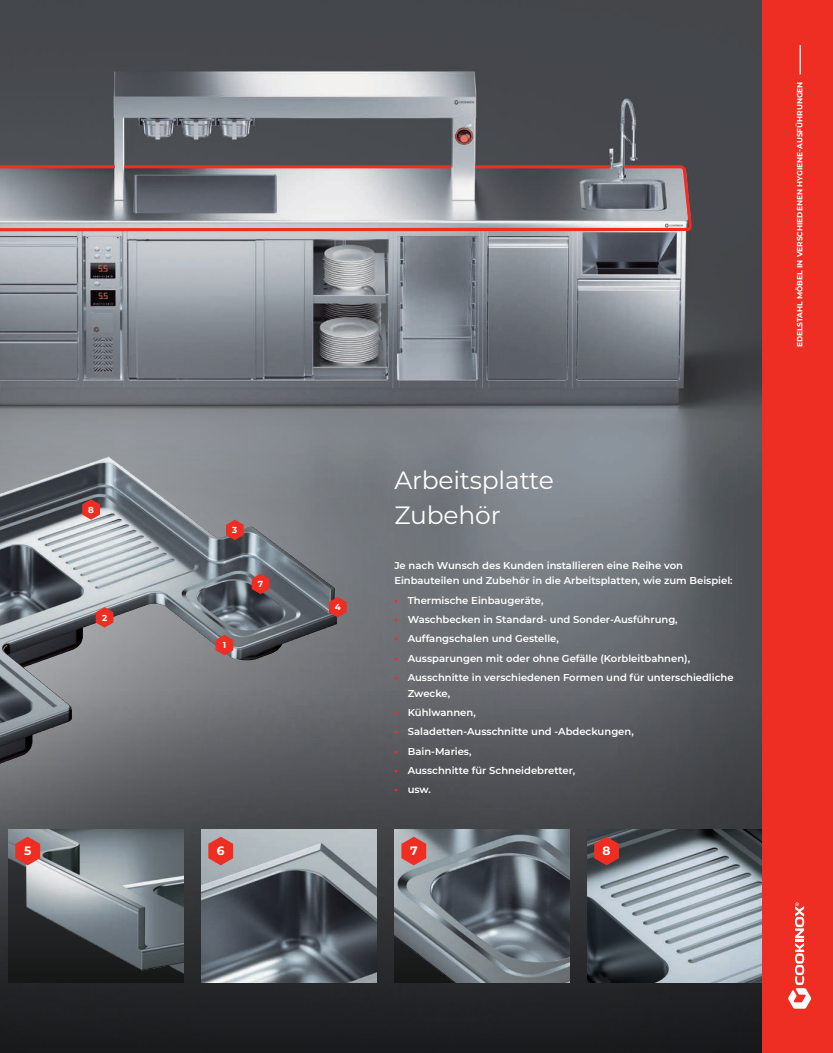
<style>
.page{position:relative;width:833px;height:1053px;background:#fff}
.page>*{position:absolute;margin:0;border:0;box-sizing:border-box;transform-origin:0 0}
.t1{font:25px/35px "Montserrat";letter-spacing:-.01em;color:#fff}
.t2{font:700 12.12px "Montserrat";color:#fff}
.t3{font:600 10px/19.2px "Montserrat";color:#fff}
.t4{font:700 8.75px "Montserrat";color:#fff}
.t5{font:700 7.5px "Montserrat";color:#fff}
.s1{font-weight:900;color:#ee2e22}
</style>
<div class="page">
<img style="left:0;top:0;width:762px;height:691px">
<div style="left:0;top:691px;width:833px;height:361px;background:linear-gradient(to bottom,#585b5f,#191a1c)"></div>
<div style="left:0;top:243px;width:548px;height:759px;background:#fff;opacity:.75"></div>
<img style="left:0;top:397px;width:385px;height:443px">
<svg style="left:0;top:164px;width:692px;height:68px;background:#988f93"></svg>
<hr style="left:124px;top:165px;width:327px;height:3px;background:#ee2e22">
<hr style="left:475px;top:165px;width:135px;height:3px;background:#ee2e22">
<svg style="left:96px;top:607px;width:17px;height:20px"></svg>
<svg style="left:216px;top:634px;width:17px;height:21px"></svg>
<svg style="left:226px;top:519px;width:18px;height:21px"></svg>
<svg style="left:252px;top:573px;width:17px;height:21px"></svg>
<svg style="left:82px;top:499px;width:18px;height:20px"></svg>
<svg style="left:329px;top:597px;width:18px;height:20px"></svg>
<img style="left:394px;top:829px;width:175px;height:152px">
<img style="left:8px;top:829px;width:175px;height:152px">
<img style="left:587px;top:829px;width:175px;height:152px">
<img style="left:201px;top:829px;width:175px;height:152px">
<svg style="left:208px;top:836px;width:25px;height:29px"></svg>
<svg style="left:594px;top:836px;width:25px;height:29px"></svg>
<svg style="left:15px;top:836px;width:25px;height:29px"></svg>
<svg style="left:401px;top:836px;width:25px;height:29px"></svg>
<div style="left:762px;top:0;width:71px;height:1052px;background:#ee2e22"></div>
<hr style="left:799px;top:45px;width:2px;height:29px;background:#fff">
<svg style="left:788px;top:902px;width:23px;height:106px"></svg>
<p class="t4" style="left:88px;top:503px;width:7px">8</p>
<p class="t4" style="left:102px;top:611px;width:7px">2</p>
<p class="t4" style="left:232px;top:523px;width:7px">3</p>
<p class="t4" style="left:258px;top:577px;width:7px">7</p>
<p class="t4" style="left:223px;top:638px;width:5px">1</p>
<p class="t4" style="left:335px;top:601px;width:7px">4</p>
<h1 class="t1" style="left:394px;top:461px;width:161px">Arbeitsplatte<br>Zubehör</h1>
<p class="t3" style="left:394px;top:556px;width:340px;line-height:15.8px">Je nach Wunsch des Kunden installieren eine Reihe von<br>Einbauteilen und Zubehör in die Arbeitsplatten, wie zum Beispiel:</p>
<p class="t3" style="left:394px;top:590px;width:341px"><span class="s1">·</span> Thermische Einbaugeräte,<br><span class="s1">·</span> Waschbecken in Standard- und Sonder-Ausführung,<br><span class="s1">·</span> Auffangschalen und Gestelle,<br><span class="s1">·</span> Aussparungen mit oder ohne Gefälle (Korbleitbahnen),<br><span class="s1">·</span> Ausschnitte in verschiedenen Formen und für unterschiedliche</p>
<p class="t3" style="left:394px;top:683px;width:241px;text-indent:13px">Zwecke,<br><span class="s1">·</span> Kühlwannen,<br><span class="s1">·</span> Saladetten-Ausschnitte und -Abdeckungen, <span class="s1">·</span> Bain-Maries,<br><span class="s1">·</span> Ausschnitte für Schneidebretter,<br><span class="s1">·</span> usw.</p>
<p class="t2" style="left:24px;top:842px;width:9px">5</p>
<p class="t2" style="left:217px;top:842px;width:9px">6</p>
<p class="t2" style="left:410px;top:842px;width:9px">7</p>
<p class="t2" style="left:602px;top:842px;width:10px">8</p>
<p class="t5" style="left:794px;top:347px;width:267px;rotate:-90deg">EDELSTAHL MÖBEL IN VERSCHIEDENEN HYGIENE-AUSFÜHRUNGEN</p>
</div>
